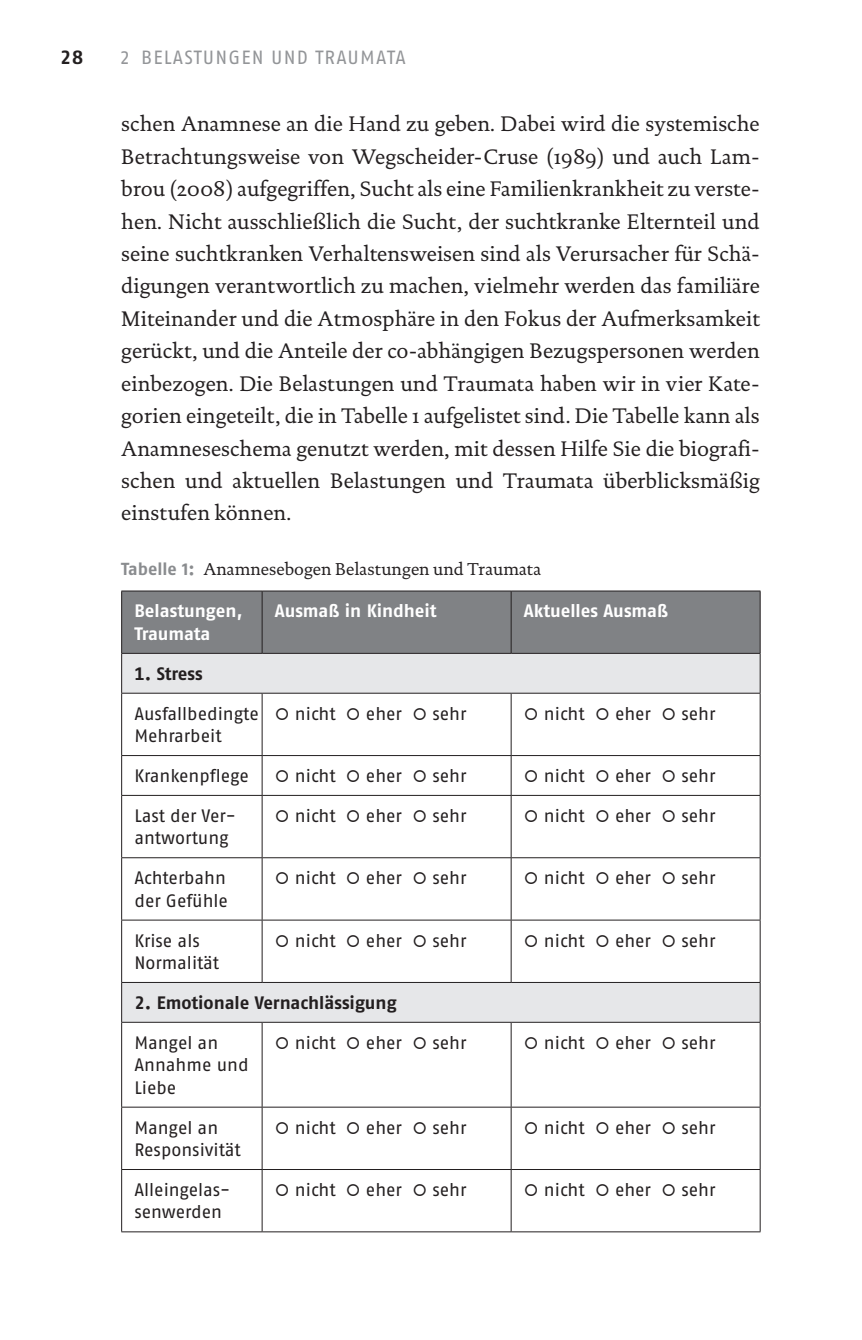
<style>
.page{position:relative;width:862px;height:1340px;background:#fff}
.page>*{position:absolute;margin:0;border:0;box-sizing:border-box;transform-origin:0 0}
.GT{font:21.38px/32.4px "DTL Documenta TOT";color:#231f20;text-align:justify}
.t1{font:19.12px "Fago OT";letter-spacing:.06em;color:#939598}
.t2{font:700 19.12px "Fago OT";color:#231f20}
.Tab_GT{font:18px/22.5px "Fago OT";letter-spacing:-.005em;color:#231f20}
.Tab_Kopf{font:700 18px/22.5px "Fago OT";letter-spacing:-.005em;color:#fff}
.Tab_GT-2{font:700 18px "Fago OT";letter-spacing:-.005em;color:#231f20}
.Tab_Legende{font:17.55px "DTL Documenta TOT";color:#231f20}
.s1{font-family:"Fago OT";font-weight:700;color:#8a8c8f}
</style>
<div class="page">
<div style="left:122px;top:591px;width:637px;height:62px;background:#808285"></div>
<svg style="left:122px;top:654px;width:637px;height:367px"></svg>
<hr style="left:261px;top:591px;width:1px;height:62px;background:#231f20">
<hr style="left:510px;top:591px;width:1px;height:62px;background:#231f20">
<hr style="left:261px;top:693px;width:1px;height:62px;background:#231f20">
<hr style="left:510px;top:693px;width:1px;height:62px;background:#231f20">
<hr style="left:121px;top:755px;width:141px;height:1px;background:#231f20">
<hr style="left:262px;top:755px;width:249px;height:1px;background:#231f20">
<hr style="left:261px;top:756px;width:1px;height:39px;background:#231f20">
<hr style="left:511px;top:755px;width:249px;height:1px;background:#231f20">
<hr style="left:510px;top:756px;width:1px;height:39px;background:#231f20">
<hr style="left:121px;top:795px;width:141px;height:1px;background:#231f20">
<hr style="left:262px;top:795px;width:249px;height:1px;background:#231f20">
<hr style="left:261px;top:795px;width:1px;height:62px;background:#231f20">
<hr style="left:511px;top:795px;width:249px;height:1px;background:#231f20">
<hr style="left:510px;top:795px;width:1px;height:62px;background:#231f20">
<hr style="left:121px;top:857px;width:141px;height:1px;background:#231f20">
<hr style="left:262px;top:857px;width:249px;height:1px;background:#231f20">
<hr style="left:261px;top:858px;width:1px;height:61px;background:#231f20">
<hr style="left:511px;top:857px;width:249px;height:1px;background:#231f20">
<hr style="left:510px;top:858px;width:1px;height:61px;background:#231f20">
<hr style="left:121px;top:919px;width:141px;height:1px;background:#231f20">
<hr style="left:262px;top:919px;width:249px;height:1px;background:#231f20">
<hr style="left:261px;top:920px;width:1px;height:62px;background:#231f20">
<hr style="left:511px;top:919px;width:249px;height:1px;background:#231f20">
<hr style="left:510px;top:920px;width:1px;height:62px;background:#231f20">
<hr style="left:261px;top:1022px;width:1px;height:84px;background:#231f20">
<hr style="left:510px;top:1022px;width:1px;height:84px;background:#231f20">
<hr style="left:121px;top:1106px;width:141px;height:1px;background:#231f20">
<hr style="left:262px;top:1106px;width:249px;height:1px;background:#231f20">
<hr style="left:261px;top:1107px;width:1px;height:62px;background:#231f20">
<hr style="left:511px;top:1106px;width:249px;height:1px;background:#231f20">
<hr style="left:510px;top:1107px;width:1px;height:62px;background:#231f20">
<hr style="left:121px;top:1169px;width:141px;height:1px;background:#231f20">
<hr style="left:262px;top:1169px;width:249px;height:1px;background:#231f20">
<hr style="left:261px;top:1169px;width:1px;height:62px;background:#231f20">
<hr style="left:511px;top:1169px;width:249px;height:1px;background:#231f20">
<hr style="left:510px;top:1169px;width:1px;height:62px;background:#231f20">
<hr style="left:121px;top:1231px;width:141px;height:1px;background:#231f20">
<hr style="left:262px;top:1231px;width:249px;height:1px;background:#231f20">
<hr style="left:511px;top:1231px;width:249px;height:1px;background:#231f20">
<hr style="left:121px;top:590px;width:141px;height:1px;background:#231f20">
<hr style="left:121px;top:591px;width:1px;height:62px;background:#231f20">
<hr style="left:262px;top:590px;width:249px;height:1px;background:#231f20">
<hr style="left:511px;top:590px;width:249px;height:1px;background:#231f20">
<hr style="left:759px;top:591px;width:1px;height:62px;background:#231f20">
<hr style="left:121px;top:653px;width:141px;height:1px;background:#231f20">
<hr style="left:262px;top:653px;width:249px;height:1px;background:#231f20">
<hr style="left:511px;top:653px;width:249px;height:1px;background:#231f20">
<hr style="left:121px;top:693px;width:1px;height:62px;background:#231f20">
<hr style="left:759px;top:693px;width:1px;height:62px;background:#231f20">
<hr style="left:121px;top:756px;width:1px;height:39px;background:#231f20">
<hr style="left:759px;top:756px;width:1px;height:39px;background:#231f20">
<hr style="left:121px;top:795px;width:1px;height:62px;background:#231f20">
<hr style="left:759px;top:795px;width:1px;height:62px;background:#231f20">
<hr style="left:121px;top:858px;width:1px;height:61px;background:#231f20">
<hr style="left:759px;top:858px;width:1px;height:61px;background:#231f20">
<hr style="left:121px;top:920px;width:1px;height:62px;background:#231f20">
<hr style="left:759px;top:920px;width:1px;height:62px;background:#231f20">
<hr style="left:121px;top:1022px;width:1px;height:84px;background:#231f20">
<hr style="left:759px;top:1022px;width:1px;height:84px;background:#231f20">
<hr style="left:121px;top:1107px;width:1px;height:62px;background:#231f20">
<hr style="left:759px;top:1107px;width:1px;height:62px;background:#231f20">
<hr style="left:121px;top:1169px;width:1px;height:62px;background:#231f20">
<hr style="left:759px;top:1169px;width:1px;height:62px;background:#231f20">
<hr style="left:121px;top:982px;width:141px;height:1px;background:#231f20">
<hr style="left:121px;top:982px;width:1px;height:39px;background:#231f20">
<hr style="left:262px;top:982px;width:249px;height:1px;background:#231f20">
<hr style="left:511px;top:982px;width:249px;height:1px;background:#231f20">
<hr style="left:759px;top:982px;width:1px;height:39px;background:#231f20">
<hr style="left:121px;top:1021px;width:141px;height:1px;background:#231f20">
<hr style="left:262px;top:1021px;width:249px;height:1px;background:#231f20">
<hr style="left:511px;top:1021px;width:249px;height:1px;background:#231f20">
<hr style="left:121px;top:653px;width:1px;height:40px;background:#231f20">
<hr style="left:759px;top:653px;width:1px;height:40px;background:#231f20">
<hr style="left:121px;top:693px;width:141px;height:1px;background:#231f20">
<hr style="left:262px;top:693px;width:249px;height:1px;background:#231f20">
<hr style="left:511px;top:693px;width:249px;height:1px;background:#231f20">
<p class="t2" style="left:60px;top:46px;width:25px">28</p>
<p class="t1" style="left:121px;top:46px;width:286px">2 Belastungen und Traumata</p>
<p class="GT" style="left:121px;top:108px;width:639px">schen Anamnese an die Hand zu geben. Dabei wird die systemische Betrachtungsweise von Wegscheider- Cruse (1989) und auch Lam&shy;brou (2008) aufgegriffen, Sucht als eine Familienkrankheit zu verste&shy;hen. Nicht ausschließlich die Sucht, der suchtkranke Elternteil und seine suchtkranken Verhaltensweisen sind als Verursacher für Schä&shy;digungen verantwortlich zu machen, vielmehr werden das familiäre Miteinander und die Atmosphäre in den Fokus der Aufmerksamkeit gerückt, und die Anteile der co-abhängigen Bezugspersonen werden einbezogen. Die Belastungen und Traumata haben wir in vier Kate&shy;gorien eingeteilt, die in Tabelle 1 aufgelistet sind. Die Tabelle kann als Anamneseschema genutzt werden, mit dessen Hilfe Sie die biografi&shy;schen und aktuellen Belastungen und Traumata überblicksmäßig einstufen können.</p>
<p class="Tab_Legende" style="left:121px;top:558px;width:421px"><span class="s1">Tabelle 1:</span> Anamnesebogen Belastungen und Traumata</p>
<p class="Tab_Kopf" style="left:134px;top:600px;width:110px">Belastungen,<br>Traumata</p>
<p class="Tab_Kopf" style="left:275px;top:600px;width:163px">Ausmaß in Kindheit</p>
<p class="Tab_Kopf" style="left:523px;top:600px;width:146px">Aktuelles Ausmaß</p>
<p class="Tab_GT-2" style="left:134px;top:662px;width:70px">1. Stress</p>
<p class="Tab_GT" style="left:134px;top:702px;width:126px">Ausfallbedingte<br>Mehrarbeit</p>
<p class="Tab_GT" style="left:275px;top:702px;width:193px">○ nicht ○ eher ○ sehr</p>
<p class="Tab_GT" style="left:523px;top:702px;width:193px">○ nicht ○ eher ○ sehr</p>
<p class="Tab_GT" style="left:134px;top:764px;width:116px">Krankenpflege</p>
<p class="Tab_GT" style="left:275px;top:764px;width:193px">○ nicht ○ eher ○ sehr</p>
<p class="Tab_GT" style="left:523px;top:764px;width:193px">○ nicht ○ eher ○ sehr</p>
<p class="Tab_GT" style="left:134px;top:804px;width:103px">Last der Ver&shy;antwortung</p>
<p class="Tab_GT" style="left:275px;top:804px;width:193px">○ nicht ○ eher ○ sehr</p>
<p class="Tab_GT" style="left:523px;top:804px;width:193px">○ nicht ○ eher ○ sehr</p>
<p class="Tab_GT" style="left:134px;top:866px;width:95px">Achterbahn der Gefühle</p>
<p class="Tab_GT" style="left:275px;top:866px;width:193px">○ nicht ○ eher ○ sehr</p>
<p class="Tab_GT" style="left:523px;top:866px;width:193px">○ nicht ○ eher ○ sehr</p>
<p class="Tab_GT" style="left:134px;top:929px;width:86px">Krise als -Normalität</p>
<p class="Tab_GT" style="left:275px;top:929px;width:193px">○ nicht ○ eher ○ sehr</p>
<p class="Tab_GT" style="left:523px;top:929px;width:193px">○ nicht ○ eher ○ sehr</p>
<p class="Tab_GT-2" style="left:134px;top:991px;width:264px">2. Emotionale Vernachlässigung</p>
<p class="Tab_GT" style="left:134px;top:1031px;width:116px">Mangel an<br>Annahme und<br>Liebe</p>
<p class="Tab_GT" style="left:275px;top:1031px;width:193px">○ nicht ○ eher ○ sehr</p>
<p class="Tab_GT" style="left:523px;top:1031px;width:193px">○ nicht ○ eher ○ sehr</p>
<p class="Tab_GT" style="left:134px;top:1116px;width:108px">Mangel an<br>Responsivität</p>
<p class="Tab_GT" style="left:275px;top:1116px;width:193px">○ nicht ○ eher ○ sehr</p>
<p class="Tab_GT" style="left:523px;top:1116px;width:193px">○ nicht ○ eher ○ sehr</p>
<p class="Tab_GT" style="left:134px;top:1178px;width:97px">Alleingelas&shy;senwerden</p>
<p class="Tab_GT" style="left:275px;top:1178px;width:193px">○ nicht ○ eher ○ sehr</p>
<p class="Tab_GT" style="left:523px;top:1178px;width:193px">○ nicht ○ eher ○ sehr</p>
</div>
